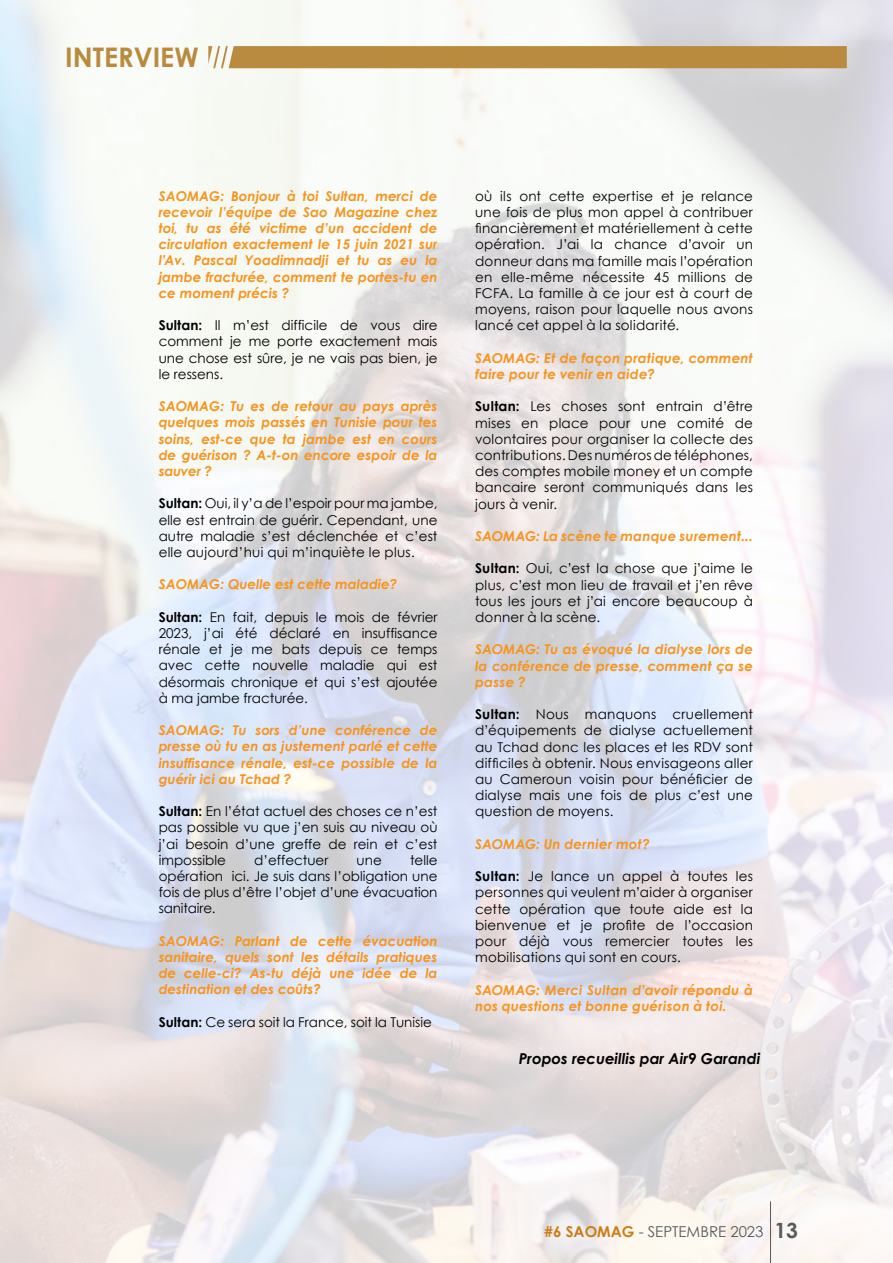
<style>
.page{position:relative;width:893px;height:1263px;background:#fff}
.page>*{position:absolute;margin:0;border:0;box-sizing:border-box;transform-origin:0 0}
.t1{font:700 27px "Century Gothic";color:#b88b3f}
.t2{font:italic 700 15px "Century Gothic";color:#000}
.t3{font:15px "Century Gothic";color:#58595b}
.t4{font:13.5px/16.2px "Century Gothic";color:#000;text-align:justify}
.t5{font:italic 700 13.5px/16.2px "Century Gothic";color:#f7941e;text-align:justify}
.s1{font-weight:700}
.s2{font-weight:700;color:#cc7b16}
.s3{font-weight:700;font-size:21px}
</style>
<div class="page">
<svg style="left:208px;top:46px;width:639px;height:22px;background:#ba8e44"></svg>
<hr style="left:770px;top:1201px;width:1px;height:62px;background:#58595b">
<h1 class="t1" style="left:65px;top:37px;width:135px">INTERVIEW</h1>
<p class="t5" style="left:159px;top:187px;width:280px">SAOMAG: Bonjour à toi Sultan, merci de recevoir l’équipe de Sao Magazine chez toi, tu as été victime d’un accident de circulation exactement le 15 juin 2021 sur l’Av. Pascal Yoadimnadji et tu as eu la jambe fracturée, comment te portes-tu en ce moment précis ?</p>
<p class="t4" style="left:159px;top:317px;width:280px"><span class="s1">Sultan:</span> Il m’est difficile de vous dire comment je me porte exactement mais une chose est sûre, je ne vais pas bien, je le ressens.</p>
<p class="t5" style="left:159px;top:398px;width:280px">SAOMAG: Tu es de retour au pays après quelques mois passés en Tunisie pour tes soins, est-ce que ta jambe est en cours de guérison ? A-t-on encore espoir de la sauver ?</p>
<p class="t4" style="left:159px;top:495px;width:280px"><span class="s1">Sultan:</span> Oui, il y’a de l’espoir pour ma jambe, elle est entrain de guérir. Cependant, une autre maladie s’est déclenchée et c’est elle aujourd’hui qui m’inquiète le plus.</p>
<p class="t5" style="left:159px;top:576px;width:240px">SAOMAG: Quelle est cette maladie?</p>
<p class="t4" style="left:159px;top:609px;width:280px"><span class="s1">Sultan:</span> En fait, depuis le mois de février 2023, j’ai été déclaré en insuffisance rénale et je me bats depuis ce temps avec cette nouvelle maladie qui est désormais chronique et qui s’est ajoutée à ma jambe fracturée.</p>
<p class="t5" style="left:159px;top:722px;width:280px">SAOMAG: Tu sors d’une conférence de presse où tu en as justement parlé et cette insuffisance rénale, est-ce possible de la guérir ici au Tchad ?</p>
<p class="t4" style="left:159px;top:803px;width:280px"><span class="s1">Sultan:</span> En l’état actuel des choses ce n’est pas possible vu que j’en suis au niveau où j’ai besoin d’une greffe de rein et c’est impossible</p>
<p class="t4" style="left:254px;top:852px;width:76px">d’effectuer</p>
<p class="t4" style="left:357px;top:852px;width:27px">une</p>
<p class="t4" style="left:159px;top:852px;width:280px;text-indent:251px">telle opération ici. Je suis dans l’obligation une fois de plus d’être l’objet d’une évacuation sanitaire.</p>
<p class="t5" style="left:159px;top:932px;width:280px">SAOMAG: Parlant de cette évacuation sanitaire, quels sont les détails pratiques de celle-ci? As-tu déjà une idée de la destination et des coûts?</p>
<p class="t4" style="left:159px;top:1014px;width:275px"><span class="s1">Sultan:</span> Ce sera soit la France, soit la Tunisie</p>
<p class="t4" style="left:475px;top:188px;width:279px">où ils ont cette expertise et je relance une fois de plus mon appel à contribuer financièrement et matériellement à cette opération. J’ai la chance d’avoir un donneur dans ma famille mais l’opération en elle-même nécessite 45 millions de FCFA. La famille à ce jour est à court de moyens, raison pour laquelle nous avons lancé cet appel à la solidarité.</p>
<p class="t5" style="left:475px;top:349px;width:279px">SAOMAG: Et de façon pratique, comment faire pour te venir en aide?</p>
<p class="t4" style="left:475px;top:398px;width:279px"><span class="s1">Sultan:</span> Les choses sont entrain d’être mises en place pour une comité de volontaires pour organiser la collecte des contributions. Des numéros de téléphones, des comptes mobile money et un compte bancaire seront communiqués dans les jours à venir.</p>
<p class="t5" style="left:475px;top:527px;width:279px">SAOMAG: La scène te manque surement...</p>
<p class="t4" style="left:475px;top:560px;width:279px"><span class="s1">Sultan:</span> Oui, c’est la chose que j’aime le plus, c’est mon lieu de travail et j’en rêve tous les jours et j’ai encore beaucoup à donner à la scène.</p>
<p class="t5" style="left:475px;top:641px;width:279px">SAOMAG: Tu as évoqué la dialyse lors de la conférence de presse, comment ça se passe ?</p>
<p class="t4" style="left:475px;top:706px;width:279px"><span class="s1">Sultan:</span> Nous manquons cruellement d’équipements de dialyse actuellement au Tchad donc les places et les RDV sont difficiles à obtenir. Nous envisageons aller au Cameroun voisin pour bénéficier de dialyse mais une fois de plus c’est une question de moyens.</p>
<p class="t5" style="left:475px;top:835px;width:176px">SAOMAG: Un dernier mot?</p>
<p class="t4" style="left:475px;top:868px;width:279px"><span class="s1">Sultan:</span> Je lance un appel à toutes les personnes qui veulent m’aider à organiser cette opération que toute aide est la bienvenue et je profite de l’occasion pour déjà vous remercier toutes les mobilisations qui sont en cours.</p>
<p class="t5" style="left:475px;top:981px;width:279px">SAOMAG: Merci Sultan d’avoir répondu à nos questions et bonne guérison à toi.</p>
<p class="t2" style="left:519px;top:1047px;width:243px">Propos recueillis par Air9 Garandi</p>
<p class="t3" style="left:544px;top:1221px;width:255px"><span class="s2">#6 SAOMAG</span> - SEPTEMBRE 2023 <span class="s3">13</span></p>
</div>
